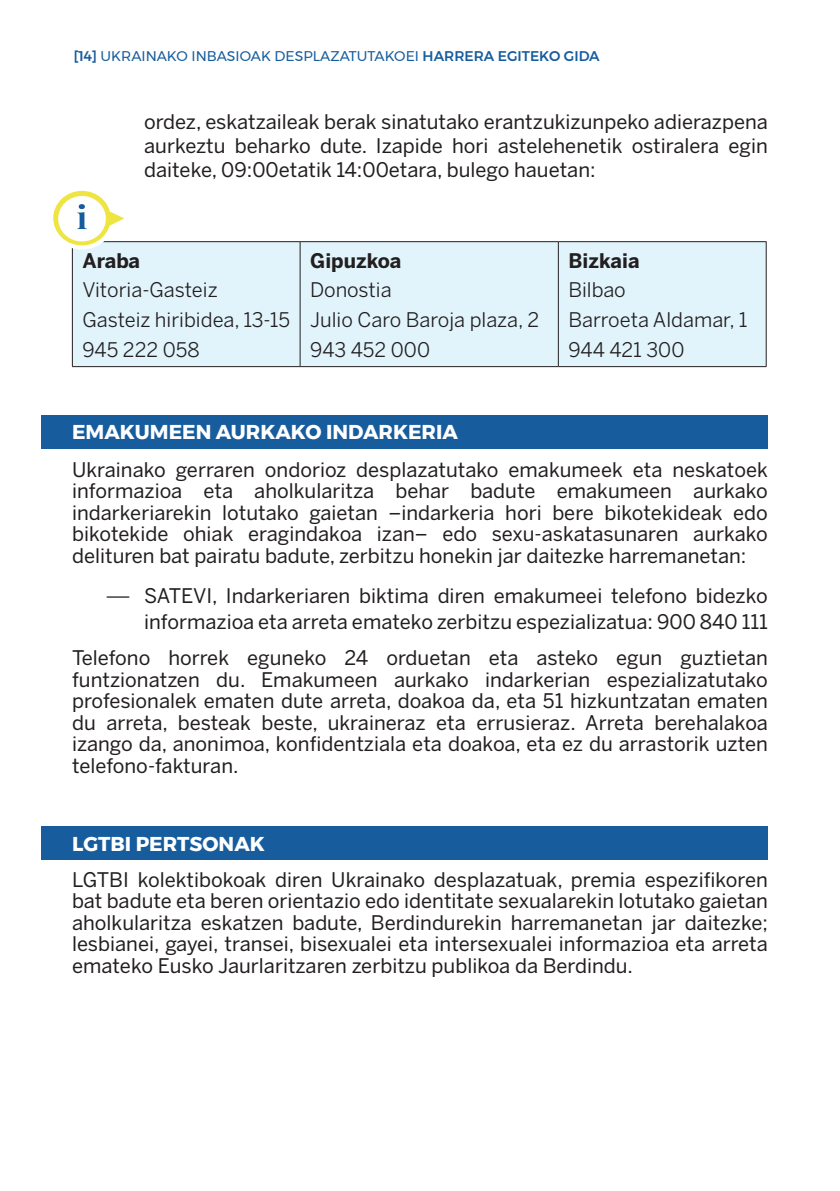
<style>
.page{position:relative;width:840px;height:1191px;background:#fff}
.page>*{position:absolute;margin:0;border:0;box-sizing:border-box;transform-origin:0 0}
.t1{font:20px/21.6px "Benton Sans";color:#231f20;text-align:justify}
.t2{font:20px "Benton Sans";color:#231f20}
.t3{font:700 20px "Montserrat";color:#fff}
.t4{font:700 20px "Benton Sans";color:#231f20}
.t5{font:14px "Montserrat";color:#175d9e}
.s1{font-weight:500}
</style>
<div class="page">
<div style="left:42px;top:415px;width:725px;height:33px;background:#175d9e"></div>
<div style="left:42px;top:826px;width:725px;height:33px;background:#175d9e"></div>
<div style="left:73px;top:242px;width:692px;height:124px;background:#e1f4fc"></div>
<hr style="left:72px;top:241px;width:228px;height:1px;background:#231f20">
<hr style="left:72px;top:242px;width:1px;height:124px;background:#231f20">
<hr style="left:72px;top:366px;width:228px;height:1px;background:#231f20">
<hr style="left:300px;top:241px;width:258px;height:1px;background:#231f20">
<hr style="left:299px;top:242px;width:1px;height:124px;background:#231f20">
<hr style="left:300px;top:366px;width:258px;height:1px;background:#231f20">
<hr style="left:558px;top:241px;width:208px;height:1px;background:#231f20">
<hr style="left:557px;top:242px;width:1px;height:124px;background:#231f20">
<hr style="left:765px;top:242px;width:1px;height:124px;background:#231f20">
<hr style="left:558px;top:366px;width:208px;height:1px;background:#231f20">
<svg style="left:53px;top:190px;width:85px;height:66px"></svg>
<p class="t5" style="left:74px;top:45px;width:527px"><span class="s1">[14]</span> UKRAINAKO INBASIOAK DESPLAZATUTAKOEI <span class="s1">HARRERA EGITEKO GIDA</span></p>
<p class="t1" style="left:144px;top:110px;width:625px;line-height:24px">ordez, eskatzaileak berak sinatutako erantzukizunpeko adierazpena aurkeztu beharko dute. Izapide hori astelehenetik ostiralera egin daiteke, 09:00etatik 14:00etara, bulego hauetan:</p>
<p class="t4" style="left:82px;top:248px;width:59px">Araba</p>
<p class="t2" style="left:82px;top:278px;width:137px">Vitoria-Gasteiz</p>
<p class="t2" style="left:82px;top:308px;width:209px">Gasteiz hiribidea, 13-15</p>
<p class="t2" style="left:82px;top:337px;width:119px">945 222 058</p>
<p class="t4" style="left:310px;top:248px;width:93px">Gipuzkoa</p>
<p class="t2" style="left:310px;top:278px;width:83px">Donostia</p>
<p class="t2" style="left:310px;top:308px;width:230px">Julio Caro Baroja plaza, 2</p>
<p class="t2" style="left:310px;top:337px;width:121px">943 452 000</p>
<p class="t4" style="left:568px;top:248px;width:73px">Bizkaia</p>
<p class="t2" style="left:568px;top:278px;width:59px">Bilbao</p>
<p class="t2" style="left:568px;top:308px;width:180px">Barroeta Aldamar, 1</p>
<p class="t2" style="left:568px;top:337px;width:117px">944 421 300</p>
<p class="t3" style="left:72px;top:416px;width:387px">EMAKUMEEN AURKAKO INDARKERIA</p>
<p class="t1" style="left:72px;top:458px;width:697px">Ukrainako gerraren ondorioz desplazatutako emakumeek eta neskatoek informazioa eta aholkularitza behar badute emakumeen aurkako indarkeriarekin lotutako gaietan –indarkeria hori bere bikotekideak edo bikotekide ohiak eragindakoa izan– edo sexu-askatasunaren aurkako delituren bat pairatu badute, zerbitzu honekin jar daitezke harremanetan:</p>
<p class="t1" style="left:108px;top:582px;width:661px;line-height:26.4px;text-align:right">⎯ SATEVI, Indarkeriaren biktima diren emakumeei telefono bidezko informazioa eta arreta emateko zerbitzu espezializatua: 900 840 111</p>
<p class="t1" style="left:72px;top:646px;width:697px">Telefono horrek eguneko 24 orduetan eta asteko egun guztietan funtzionatzen du. Emakumeen aurkako indarkerian espezializatutako profesionalek ematen dute arreta, doakoa da, eta 51 hizkuntzatan ematen du arreta, besteak beste, ukraineraz eta errusieraz. Arreta berehalakoa izango da, anonimoa, konfidentziala eta doakoa, eta ez du arrastorik uzten telefono-fakturan.</p>
<p class="t3" style="left:72px;top:827px;width:194px">LGTBI PERTSONAK</p>
<p class="t1" style="left:72px;top:868px;width:697px">LGTBI kolektibokoak diren Ukrainako desplazatuak, premia espezifikoren bat badute eta beren orientazio edo identitate sexualarekin lotutako gaietan aholkularitza eskatzen badute, Berdindurekin harremanetan jar daitezke; lesbianei, gayei, transei, bisexualei eta intersexualei informazioa eta arreta emateko Eusko Jaurlaritzaren zerbitzu publikoa da Berdindu.</p>
</div>
